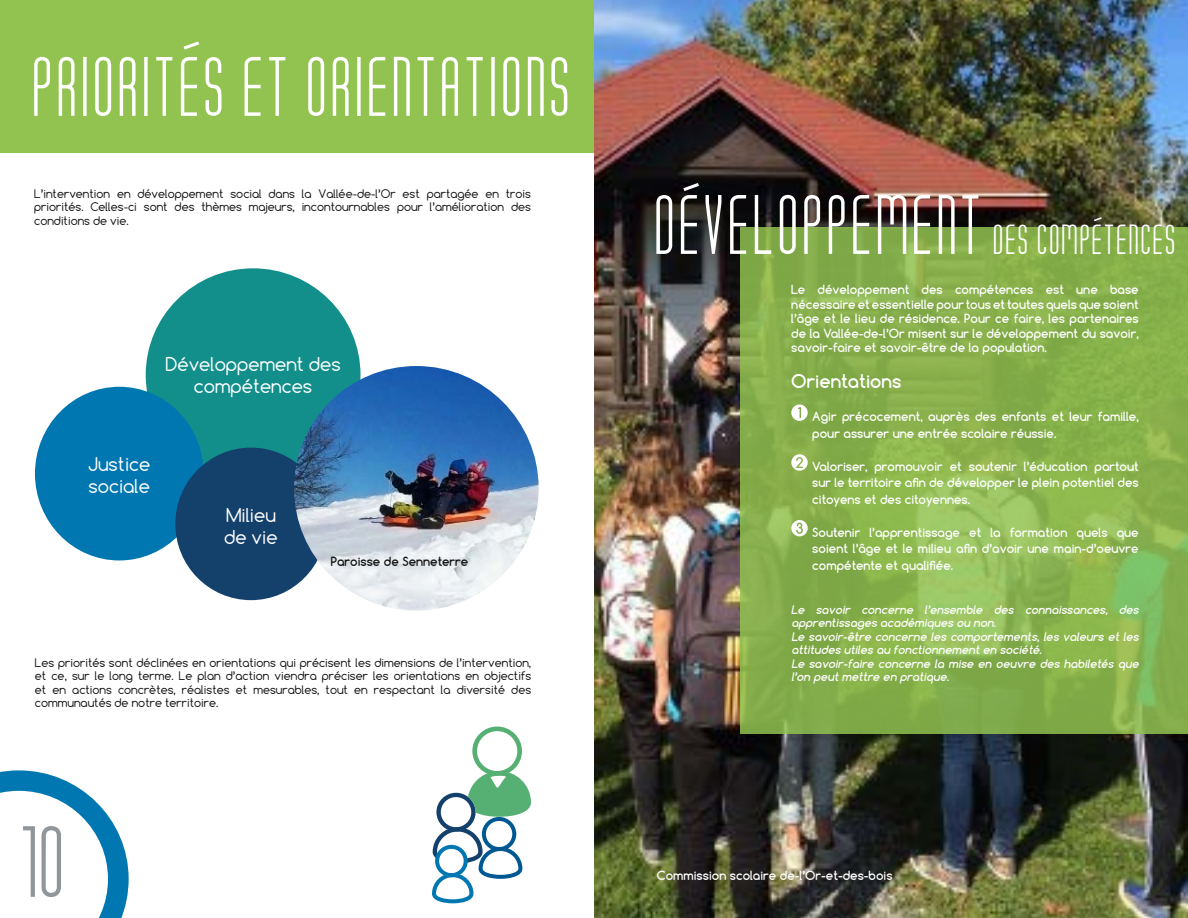
<style>
.page{position:relative;width:1188px;height:918px;background:#fff}
.page>*{position:absolute;margin:0;border:0;box-sizing:border-box;transform-origin:0 0}
.t1{font:300 108px "Tony Tony";color:#91969a}
.t2{font:300 90px "Tony Tony";color:#fff}
.t3{font:300 45px "Tony Tony";letter-spacing:.035em;color:#fff}
.t4{font:18px/21.6px "Comfortaa";color:#fff}
.t5{font:700 18px "Comfortaa";color:#fff}
.t6{font:700 12px/16.5px "Comfortaa";color:#fff;text-align:justify}
.t7{font:700 12px "Comfortaa";color:#121212}
.t8{font:11.25px/13.5px "Comfortaa";color:#121212;text-align:justify}
.t9{font:italic 700 11.25px/13.5px "Comfortaa";color:#fff}
.s1{font-size:90px}
</style>
<div class="page">
<svg style="left:0;top:770px;width:129px;height:148px"></svg>
<div style="left:0;top:0;width:596px;height:153px;background:#92c350"></div>
<svg style="left:184px;top:41px;width:15px;height:9px"></svg>
<img style="left:594px;top:0;width:594px;height:918px">
<svg style="left:740px;top:227px;width:448px;height:507px;background:#88b14d"></svg>
<div style="left:146px;top:268px;width:215px;height:214px;background:#128f8a;border-radius:50%"></div>
<div style="left:35px;top:387px;width:169px;height:173px;background:#0077b1;border-radius:50%"></div>
<div style="left:175px;top:448px;width:152px;height:152px;background:#14416c;border-radius:50%"></div>
<svg style="left:791px;top:404px;width:17px;height:17px"></svg>
<svg style="left:791px;top:454px;width:17px;height:17px"></svg>
<svg style="left:791px;top:520px;width:17px;height:16px"></svg>
<svg style="left:683px;top:183px;width:16px;height:8px"></svg>
<svg style="left:1094px;top:217px;width:8px;height:4px"></svg>
<img style="left:294px;top:366px;width:245px;height:245px;border-radius:122px">
<svg style="left:432px;top:727px;width:99px;height:176px"></svg>
<h2 class="t2" style="left:34px;top:32px;width:21px">PRIORIT</h2>
<h2 class="t2" style="left:181px;top:32px;width:388px">ESET ORIENTATIONS</h2>
<p class="t8" style="left:34px;top:187px;width:498px">L’intervention en développement social dans la Vallée-de-l’Or est partagée en trois priorités. Celles-ci sont des thèmes majeurs, incontournables pour l’amélioration des conditions de vie.</p>
<h3 class="t4" style="left:165px;top:353px;width:177px;text-align:center">Développement des compétences</h3>
<h3 class="t4" style="left:88px;top:453px;width:64px">Justice sociale</h3>
<h3 class="t4" style="left:224px;top:504px;width:55px">Milieu de vie</h3>
<p class="t7" style="left:331px;top:554px;width:139px">Paroisse de Senneterre</p>
<p class="t8" style="left:35px;top:656px;width:498px">Les priorités sont déclinées en orientations qui précisent les dimensions de l’intervention, et ce, sur le long terme. Le plan d’action viendra préciser les orientations en objectifs et en actions concrètes, réalistes et mesurables, tout en respectant la diversité des communautés de notre territoire.</p>
<h1 class="t1" style="left:23px;top:796px;width:46px">10</h1>
<h3 class="t3" style="left:656px;top:212px;width:509px"><span class="s1">DEVELOPPEMENT</span> DES COMPETENCES</h3>
<p class="t6" style="left:791px;top:283px;width:349px;line-height:14.4px">Le développement des compétences est une base nécessaire et essentielle pour tous et toutes quels que soient l’âge et le lieu de résidence. Pour ce faire, les partenaires de la Vallée-de-l’Or misent sur le développement du savoir, savoir-faire et savoir-être de la population.</p>
<h3 class="t5" style="left:791px;top:370px;width:112px">Orientations</h3>
<p class="t6" style="left:812px;top:408px;width:328px">Agir précocement, auprès des enfants et leur famille, pour assurer une entrée scolaire réussie.</p>
<p class="t6" style="left:812px;top:458px;width:328px">Valoriser, promouvoir et soutenir l’éducation partout sur le territoire afin de développer le plein potentiel des citoyens et des citoyennes.</p>
<p class="t6" style="left:812px;top:524px;width:328px">Soutenir l’apprentissage et la formation quels que soient l’âge et le milieu afin d’avoir une main-d’oeuvre compétente et qualifiée.</p>
<p class="t9" style="left:791px;top:603px;width:351px">Le savoir concerne l’ensemble des connaissances, des apprentissages académiques ou non.<br>Le savoir-être concerne les comportements, les valeurs et les attitudes utiles au fonctionnement en société.<br>Le savoir-faire concerne la mise en oeuvre des habiletés que l’on peut mettre en pratique.</p>
<p class="t6" style="left:657px;top:867px;width:237px">Commission scolaire de-l’Or-et-des-bois</p>
</div>
